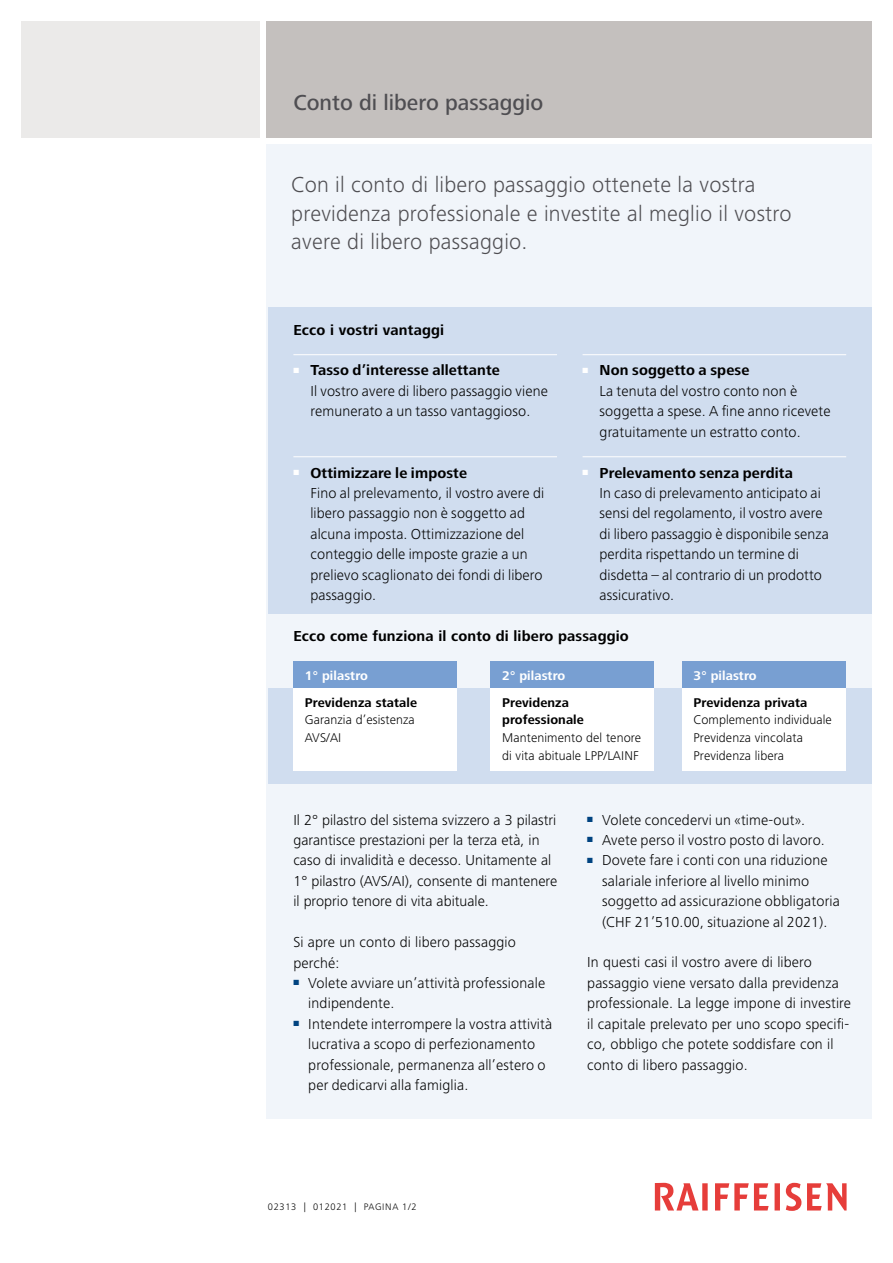
<style>
.page{position:relative;width:893px;height:1263px;background:#fff}
.page>*{position:absolute;margin:0;border:0;box-sizing:border-box;transform-origin:0 0}
.t1{font:300 22.5px/28.5px "Frutiger Next LT";letter-spacing:.01em;color:#4f4e52}
.t2{font:500 22.5px "Frutiger Next LT";color:#4f4e52}
.t3{font:300 15px/20.4px "Frutiger Next LT";letter-spacing:.01em;color:#000}
.t4{font:700 15px "Frutiger Next LT";letter-spacing:.01em;color:#000}
.t5{font:300 13.2px/17.9px "Frutiger Next LT";letter-spacing:.01em;color:#000}
.t6{font:700 13.2px/17.9px "Frutiger Next LT";letter-spacing:.01em;color:#000}
.t7{font:700 13.2px "Frutiger Next LT";letter-spacing:.01em;color:#fff}
.t8{font:300 9.75px "Frutiger Next LT";letter-spacing:.07em;color:#000}
.s1{font-weight:700}
</style>
<div class="page">
<div style="left:266px;top:144px;width:606px;height:975px;background:#f1f5fa"></div>
<div style="left:21px;top:21px;width:239px;height:117px;background:#ebeae9"></div>
<div style="left:266px;top:21px;width:606px;height:117px;background:#c4c0be"></div>
<svg style="left:655px;top:1183px;width:192px;height:28px"></svg>
<div style="left:268px;top:307px;width:604px;height:306px;background:#d0ddef"></div>
<hr style="left:293px;top:354px;width:264px;height:1px;background:#fff">
<hr style="left:293px;top:456px;width:264px;height:1px;background:#fff">
<hr style="left:583px;top:354px;width:263px;height:1px;background:#fff">
<hr style="left:583px;top:456px;width:263px;height:1px;background:#fff">
<div style="left:268px;top:688px;width:604px;height:96px;background:#d0ddef"></div>
<div style="left:293px;top:661px;width:163px;height:27px;background:#789fd2"></div>
<div style="left:293px;top:688px;width:163px;height:83px;background:#fff"></div>
<div style="left:491px;top:661px;width:163px;height:27px;background:#789fd2"></div>
<div style="left:491px;top:688px;width:163px;height:83px;background:#fff"></div>
<div style="left:682px;top:661px;width:163px;height:27px;background:#789fd2"></div>
<div style="left:682px;top:688px;width:163px;height:83px;background:#fff"></div>
<h1 class="t2" style="left:293px;top:90px;width:251px">Conto di libero passaggio</h1>
<h1 class="t1" style="left:291px;top:171px;width:502px">Con il conto di libero passaggio ottenete la vostra previdenza professionale e investite al meglio il vostro avere di libero passaggio.</h1>
<p class="t4" style="left:293px;top:321px;width:152px">Ecco i vostri vantaggi</p>
<p class="t3" style="left:310px;top:360px;width:239px;text-indent:-17px"><sup>■</sup> <span class="s1">Tasso d’interesse allettante<br></span>Il vostro avere di libero passaggio viene remunerato a un tasso vantaggioso.</p>
<p class="t3" style="left:310px;top:462px;width:235px;text-indent:-17px"><sup>■</sup> <span class="s1">Ottimizzare le imposte<br></span>Fino al prelevamento, il vostro avere di libero passaggio non è soggetto ad alcuna imposta. Ottimizzazione del conteggio delle imposte grazie a un prelievo scaglionato dei fondi di libero passaggio.</p>
<p class="t3" style="left:600px;top:360px;width:233px;text-indent:-17px"><sup>■</sup> <span class="s1">Non soggetto a spese<br></span>La tenuta del vostro conto non è soggetta a spese. A fine anno ricevete gratuitamente un estratto conto.</p>
<p class="t3" style="left:600px;top:462px;width:231px;text-indent:-17px"><sup>■</sup> <span class="s1">Prelevamento senza perdita<br></span>In caso di prelevamento anticipato ai sensi del regolamento, il vostro avere di libero passaggio è disponibile senza perdita rispettando un termine di disdetta – al contrario di un prodotto assicurativo.</p>
<p class="t4" style="left:293px;top:627px;width:337px">Ecco come funziona il conto di libero passaggio</p>
<p class="t7" style="left:305px;top:668px;width:65px">1° pilastro</p>
<p class="t6" style="left:305px;top:693px;width:114px">Previdenza statale</p>
<p class="t5" style="left:305px;top:711px;width:111px">Garanzia d’esistenza<br>AVS/AI</p>
<p class="t7" style="left:502px;top:668px;width:65px">2° pilastro</p>
<p class="t6" style="left:502px;top:693px;width:83px">Previdenza professionale</p>
<p class="t5" style="left:502px;top:729px;width:140px">Mantenimento del tenore di vita abituale LPP/LAINF</p>
<p class="t7" style="left:693px;top:668px;width:65px">3° pilastro</p>
<p class="t6" style="left:693px;top:693px;width:115px">Previdenza privata</p>
<p class="t5" style="left:693px;top:711px;width:140px">Complemento individuale<br>Previdenza vincolata<br>Previdenza libera</p>
<p class="t3" style="left:293px;top:809px;width:265px">Il 2° pilastro del sistema svizzero a 3 pilastri garantisce prestazioni per la terza età, in caso di invalidità e decesso. Unitamente al 1° pilastro (AVS/AI), consente di mantenere il proprio tenore di vita abituale.</p>
<p class="t3" style="left:293px;top:932px;width:224px">Si apre un conto di libero passaggio perché:</p>
<p class="t3" style="left:308px;top:973px;width:239px;text-indent:-15px"><sup>■</sup> Volete avviare un’attività professionale indipendente.</p>
<p class="t3" style="left:308px;top:1013px;width:245px;text-indent:-15px"><sup>■</sup> Intendete interrompere la vostra attività lucrativa a scopo di perfezionamento professionale, permanenza all’estero o per dedicarvi alla famiglia.</p>
<p class="t3" style="left:587px;top:809px;width:219px"><sup>■</sup> Volete concedervi un «time-out».</p>
<p class="t3" style="left:587px;top:830px;width:239px"><sup>■</sup> Avete perso il vostro posto di lavoro.</p>
<p class="t3" style="left:602px;top:850px;width:239px;text-indent:-15px"><sup>■</sup> Dovete fare i conti con una riduzione salariale inferiore al livello minimo soggetto ad assicurazione obbligatoria (CHF 21’510.00, situazione al 2021).</p>
<p class="t3" style="left:587px;top:952px;width:265px">In questi casi il vostro avere di libero passaggio viene versato dalla previdenza professionale. La legge impone di investire il capitale prelevato per uno scopo specifi&shy;co, obbligo che potete soddisfare con il conto di libero passaggio.</p>
<p class="t8" style="left:268px;top:1202px;width:150px">02313 | 012021 | PAGINA 1/2</p>
</div>
